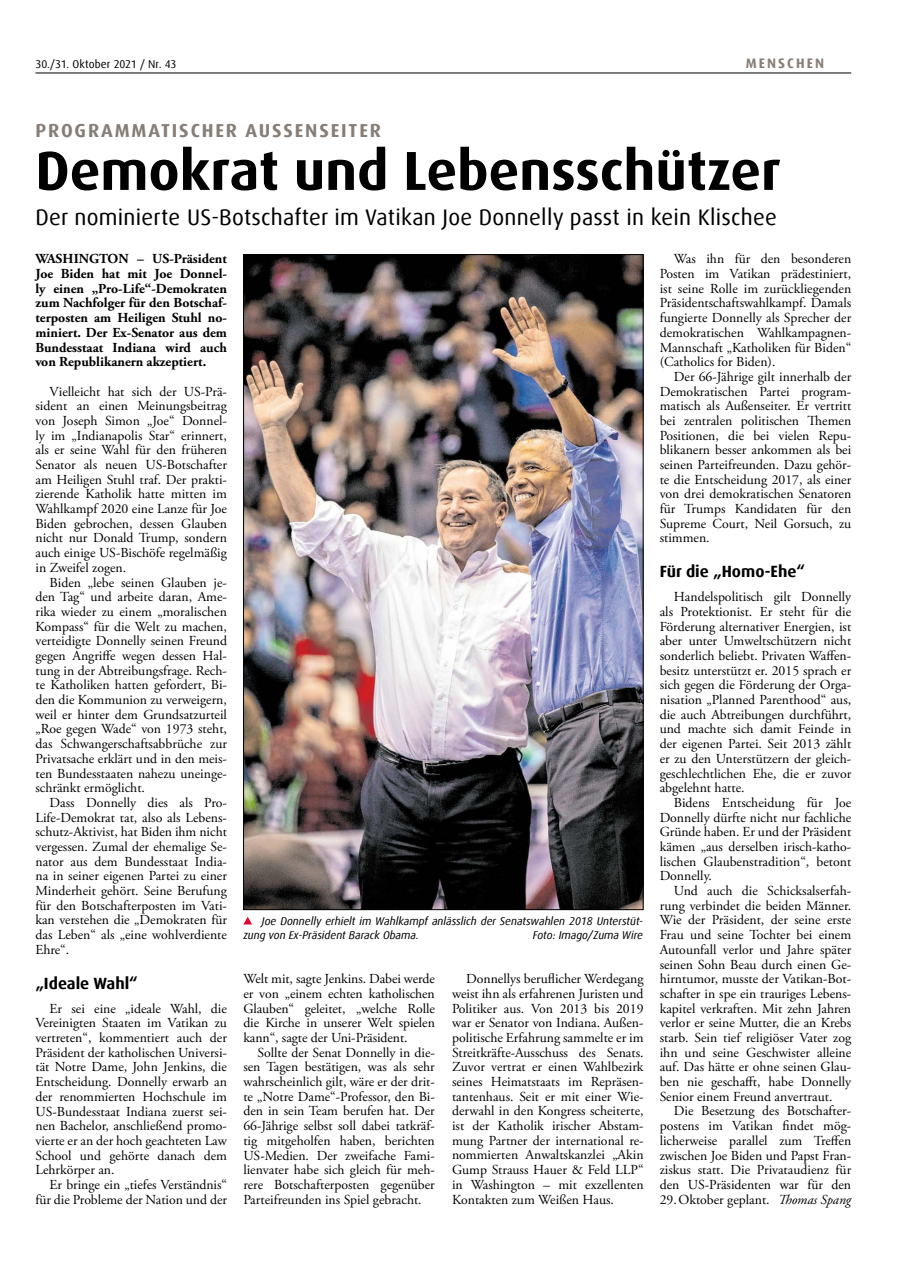
<style>
.page{position:relative;width:908px;height:1276px;background:#fff}
.page>*{position:absolute;margin:0;border:0;box-sizing:border-box;transform-origin:0 0}
.t1{font:700 55px "Dax Offc Pro";color:#000}
.t2{font:22.5px "Dax Offc Pro";letter-spacing:.01em;color:#000}
.t3{font:700 18.75px "Dax Offc Pro";letter-spacing:.1em;color:#867d76}
.t4{font:700 16.25px "Dax Offc Pro";color:#000}
.t5{font:13.75px/14.6px "Adobe Garamond Pro";color:#000;text-align:justify}
.t6{font:700 13.75px/14.6px "Adobe Garamond Pro";color:#000;text-align:justify}
.t7{font:700 13.75px "Dax Offc Pro";letter-spacing:.15em;color:#867d76}
.t8{font:italic 11.25px/14.8px "Dax Offc Pro";letter-spacing:-.005em;color:#000}
.t9{font:11.25px "Dax Offc Pro";color:#000}
.s1{font-style:italic}
</style>
<div class="page">
<hr style="left:35px;top:73px;width:815px;height:1px;background:#000">
<img style="left:245px;top:256px;width:396px;height:652px">
<svg style="left:243px;top:917px;width:9px;height:7px"></svg>
<p class="t9" style="left:35px;top:56px;width:142px">30./31. Oktober 2021 / Nr. 43</p>
<p class="t7" style="left:745px;top:54px;width:80px">MENSCHEN</p>
<h3 class="t3" style="left:35px;top:119px;width:347px">PROGRAMMATISCHER AUSSENSEITER</h3>
<h1 class="t1" style="left:35px;top:135px;width:746px">Demokrat und Lebensschützer</h1>
<h2 class="t2" style="left:35px;top:202px;width:742px">Der nominierte US-Botschafter im Vatikan Joe Donnelly passt in kein Klischee</h2>
<p class="t6" style="left:35px;top:252px;width:193px">WASHINGTON – US-Präsident Joe Biden hat mit Joe Donnel&shy;ly einen „Pro-Life“-Demokraten zum Nachfolger für den Botschaf&shy;terposten am Heiligen Stuhl no&shy;miniert. Der Ex-Senator aus dem Bundesstaat Indiana wird auch von Republikanern akzeptiert.</p>
<p class="t5" style="left:35px;top:384px;width:193px;text-indent:14px">Vielleicht hat sich der US-Prä&shy;sident an einen Meinungsbeitrag von Joseph Simon „Joe“ Donnel&shy;ly im „Indianapolis Star“ erinnert, als er seine Wahl für den früheren Senator als neuen US-Botschafter am Heiligen Stuhl traf. Der prakti&shy;zierende Katholik hatte mitten im Wahlkampf 2020 eine Lanze für Joe Biden gebrochen, dessen Glauben nicht nur Donald Trump, sondern auch einige US-Bischöfe regelmäßig in Zweifel zogen.</p>
<p class="t5" style="left:35px;top:575px;width:193px;text-indent:14px">Biden „lebe seinen Glauben je&shy;den Tag“ und arbeite daran, Ame&shy;rika wieder zu einem „moralischen Kompass“ für die Welt zu machen, verteidigte Donnelly seinen Freund gegen Angriffe wegen dessen Hal&shy;tung in der Abtreibungsfrage. Rech&shy;te Katholiken hatten gefordert, Bi&shy;den die Kommunion zu verweigern, weil er hinter dem Grundsatzurteil „Roe gegen Wade“ von 1973 steht, das Schwangerschaftsabbrüche zur Privatsache erklärt und in den meis&shy;ten Bundesstaaten nahezu uneinge&shy;schränkt ermöglicht.</p>
<p class="t5" style="left:35px;top:795px;width:193px;text-indent:14px">Dass Donnelly dies als Pro-Life-Demokrat tat, also als Lebens&shy;schutz-Aktivist, hat Biden ihm nicht vergessen. Zumal der ehemalige Se&shy;nator aus dem Bundesstaat India&shy;na in seiner eigenen Partei zu einer Minderheit gehört. Seine Berufung für den Botschafterposten im Vati&shy;kan verstehen die „Demokraten für das Leben“ als „eine wohlverdiente Ehre“.</p>
<p class="t4" style="left:35px;top:972px;width:104px">„Ideale Wahl“</p>
<p class="t5" style="left:35px;top:1001px;width:193px;text-indent:14px">Er sei eine „ideale Wahl, die Vereinigten Staaten im Vatikan zu vertreten“, kommentiert auch der Präsident der katholischen Universi&shy;tät Notre Dame, John Jenkins, die Entscheidung. Donnelly erwarb an der renommierten Hochschule im US-Bundesstaat Indiana zuerst sei&shy;nen Bachelor, anschließend promo&shy;vierte er an der hoch geachteten Law School und gehörte danach dem Lehrkörper an.</p>
<p class="t5" style="left:35px;top:1177px;width:193px;text-align:right">Er bringe ein „tiefes Verständnis“ für die Probleme der Nation und der</p>
<p class="t8" style="left:243px;top:913px;width:401px;text-indent:19px">Joe Donnelly erhielt im Wahlkampf anlässlich der Senatswahlen 2018 Unterstüt&shy;zung von Ex-Präsident Barack Obama.</p>
<p class="t8" style="left:532px;top:928px;width:112px">Foto: Imago/Zuma Wire</p>
<p class="t5" style="left:243px;top:972px;width:193px">Welt mit, sagte Jenkins. Dabei werde er von „einem echten katholischen Glauben“ geleitet, „welche Rolle die Kirche in unserer Welt spielen kann“, sagte der Uni-Präsident.</p>
<p class="t5" style="left:243px;top:1045px;width:193px;text-indent:14px">Sollte der Senat Donnelly in die&shy;sen Tagen bestätigen, was als sehr wahrscheinlich gilt, wäre er der drit&shy;te „Notre Dame“-Professor, den Bi&shy;den in sein Team berufen hat. Der 66-Jährige selbst soll dabei tatkräf&shy;tig mitgeholfen haben, berichten US-Medien. Der zweifache Fami&shy;lienvater habe sich gleich für meh&shy;rere Botschafterposten gegenüber Parteifreunden ins Spiel gebracht.</p>
<p class="t5" style="left:452px;top:972px;width:193px;text-indent:14px">Donnellys beruflicher Werdegang weist ihn als erfahrenen Juristen und Politiker aus. Von 2013 bis 2019 war er Senator von Indiana. Außen&shy;politische Erfahrung sammelte er im Streitkräfte-Ausschuss des Senats.<br>Zuvor vertrat er einen Wahlbezirk seines Heimatstaats im Repräsen&shy;tantenhaus. Seit er mit einer Wie&shy;derwahl in den Kongress scheiterte, ist der Katholik irischer Abstam&shy;mung Partner der international re&shy;nommierten Anwaltskanzlei „Akin Gump Strauss Hauer &amp; Feld LLP“ in Washington – mit exzellenten Kontakten zum Weißen Haus.</p>
<p class="t5" style="left:659px;top:252px;width:193px;text-indent:14px">Was ihn für den besonderen Posten im Vatikan prädestiniert, ist seine Rolle im zurückliegenden Präsidentschaftswahlkampf. Damals fungierte Donnelly als Sprecher der demokratischen Wahlkampagnen-Mannschaft „Katholiken für Biden“ (Catholics for Biden).</p>
<p class="t5" style="left:659px;top:370px;width:193px;text-indent:14px">Der 66-Jährige gilt innerhalb der Demokratischen Partei program&shy;matisch als Außenseiter. Er vertritt bei zentralen politischen Themen Positionen, die bei vielen Repu&shy;blikanern besser ankommen als bei seinen Parteifreunden. Dazu gehör&shy;te die Entscheidung 2017, als einer von drei demokratischen Senatoren für Trumps Kandidaten für den Supreme Court, Neil Gorsuch, zu stimmen.</p>
<p class="t4" style="left:659px;top:561px;width:146px">Für die „Homo-Ehe“</p>
<p class="t5" style="left:659px;top:590px;width:193px;text-indent:14px">Handelspolitisch gilt Donnelly als Protektionist. Er steht für die Förderung alternativer Energien, ist aber unter Umweltschützern nicht sonderlich beliebt. Privaten Waffen&shy;besitz unterstützt er. 2015 sprach er sich gegen die Förderung der Orga&shy;nisation „Planned Parenthood“ aus, die auch Abtreibungen durchführt, und machte sich damit Feinde in der eigenen Partei. Seit 2013 zählt er zu den Unterstützern der gleich&shy;geschlechtlichen Ehe, die er zuvor abgelehnt hatte.</p>
<p class="t5" style="left:659px;top:796px;width:193px;text-indent:14px">Bidens Entscheidung für Joe Donnelly dürfte nicht nur fachliche Gründe haben. Er und der Präsident kämen „aus derselben irisch-katho&shy;lischen Glaubenstradition“, betont Donnelly.</p>
<p class="t5" style="left:659px;top:884px;width:193px;text-indent:14px">Und auch die Schicksalserfah&shy;rung verbindet die beiden Männer.<br>Wie der Präsident, der seine erste Frau und seine Tochter bei einem Autounfall verlor und Jahre später seinen Sohn Beau durch einen Ge&shy;hirntumor, musste der Vatikan-Bot&shy;schafter in spe ein trauriges Lebens&shy;kapitel verkraften. Mit zehn Jahren verlor er seine Mutter, die an Krebs starb. Sein tief religiöser Vater zog ihn und seine Geschwister alleine auf. Das hätte er ohne seinen Glau&shy;ben nie geschafft, habe Donnelly Senior einem Freund anvertraut.</p>
<p class="t5" style="left:659px;top:1104px;width:193px;text-indent:14px">Die Besetzung des Botschafter&shy;postens im Vatikan findet mög&shy;licherweise parallel zum Treffen zwischen Joe Biden und Papst Fran&shy;ziskus statt. Die Privataudienz für den US-Präsidenten war für den 29.Oktober geplant. <span class="s1">Thomas Spang</span></p>
</div>
